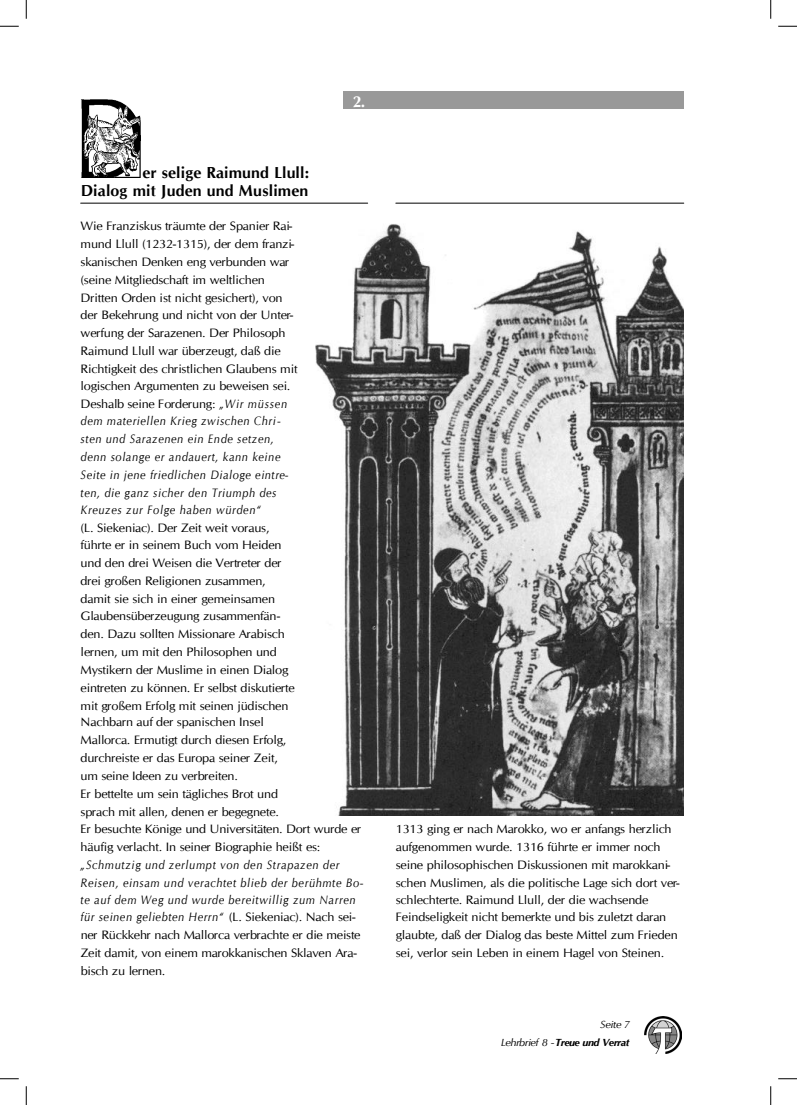
<style>
.page{position:relative;width:797px;height:1105px;background:#fff}
.page>*{position:absolute;margin:0;border:0;box-sizing:border-box;transform-origin:0 0}
.t1{font:700 16px/17.9px "CG Omega";letter-spacing:.01em;color:#000;text-align:right}
.t2{font:700 16px "CG Omega";color:#fff}
.t3{font:12.25px/17.8px "CG Omega";letter-spacing:-.02em;color:#000;scale:1.05 1}
.t4{font:italic 12.25px/17.6px "CG Omega";letter-spacing:.05em;color:#000;scale:.91 1}
.t5{font:italic 10.25px/17.8px "CG Omega";letter-spacing:-.04em;color:#000;text-align:right;scale:1.08 1}
.s1{font-style:italic}
.s2{font-style:normal}
.s3{font-weight:700}
</style>
<div class="page">
<div style="left:343px;top:91px;width:340px;height:17px;background:#999"></div>
<hr style="left:81px;top:203px;width:287px;height:1px;background:#000">
<hr style="left:396px;top:203px;width:287px;height:1px;background:#000">
<img style="left:81px;top:99px;width:60px;height:79px">
<img style="left:315px;top:224px;width:368px;height:591px">
<img style="left:644px;top:1016px;width:37px;height:38px">
<svg style="left:0;top:25px;width:19px;height:2px"></svg>
<svg style="left:778px;top:25px;width:19px;height:2px"></svg>
<svg style="left:0;top:1078px;width:19px;height:1px"></svg>
<svg style="left:778px;top:1078px;width:19px;height:1px"></svg>
<svg style="left:25px;top:0;width:2px;height:19px"></svg>
<svg style="left:25px;top:1086px;width:2px;height:19px"></svg>
<svg style="left:770px;top:0;width:1px;height:19px"></svg>
<svg style="left:770px;top:1086px;width:1px;height:19px"></svg>
<h1 class="t2" style="left:352px;top:92px;width:14px">2.</h1>
<h1 class="t1" style="left:81px;top:163px;width:230px">er selige Raimund Llull:<br>Dialog mit Juden und Muslimen</h1>
<p class="t3" style="left:81px;top:217px;width:208px">Wie Franziskus träumte der Spanier Rai&shy;mund Llull (1232-1315), der dem franzi&shy;skanischen Denken eng verbunden war (seine Mitgliedschaft im weltlichen Dritten Orden ist nicht gesichert), von der Bekehrung und nicht von der Unter&shy;werfung der Sarazenen. Der Philosoph Raimund Llull war überzeugt, daß die Richtigkeit des christlichen Glaubens mit logischen Argumenten zu beweisen sei.<br>Deshalb seine Forderung: <span class="s1">„Wir müssen dem materiellen Krieg zwischen Chri&shy;sten und Sarazenen ein Ende setzen, denn solange er andauert, kann keine Seite in jene friedlichen Dialoge eintre&shy;ten, die ganz sicher den Triumph des Kreuzes zur Folge haben würden“</span></p>
<p class="t3" style="left:81px;top:519px;width:269px">(L. Siekeniac). Der Zeit weit voraus,<br>führte er in seinem Buch vom Heiden<br>und den drei Weisen die Vertreter der<br>drei großen Religionen zusammen,<br>damit sie sich in einer gemeinsamen Glaubensüberzeugung zusammenfän-<br>den. Dazu sollten Missionare Arabisch<br>lernen, um mit den Philosophen und<br>Mystikern der Muslime in einen Dialog<br>eintreten zu können. Er selbst diskutierte<br>mit großem Erfolg mit seinen jüdischen<br>Nachbarn auf der spanischen Insel<br>Mallorca. Ermutigt durch diesen Erfolg,<br>durchreiste er das Europa seiner Zeit,<br>um seine Ideen zu verbreiten.<br>Er bettelte um sein tägliches Brot und<br>sprach mit allen, denen er begegnete.<br>Er besuchte Könige und Universitäten. Dort wurde er häufig verlacht. In seiner Biographie heißt es:</p>
<p class="t4" style="left:81px;top:856px;width:312px">„Schmutzig und zerlumpt von den Strapazen der Reisen, einsam und verachtet blieb der berühmte Bo&shy;te auf dem Weg und wurde bereitwillig zum Narren für seinen geliebten Herrn“ <span class="s2">(L. Siekeniac). Nach sei&shy;ner Rückkehr nach Mallorca verbrachte er die meiste Zeit damit, von einem marokkanischen Sklaven Ara&shy;bisch zu lernen.</span></p>
<p class="t3" style="left:396px;top:820px;width:272px">1313 ging er nach Marokko, wo er anfangs herzlich aufgenommen wurde. 1316 führte er immer noch seine philosophischen Diskussionen mit marokkani&shy;schen Muslimen, als die politische Lage sich dort ver&shy;schlechterte. Raimund Llull, der die wachsende Feindseligkeit nicht bemerkte und bis zuletzt daran glaubte, daß der Dialog das beste Mittel zum Frieden sei, verlor sein Leben in einem Hagel von Steinen.</p>
<p class="t5" style="left:501px;top:1016px;width:121px">Seite 7<br>Lehrbrief 8 -<span class="s3">Treue und Verrat</span></p>
</div>
